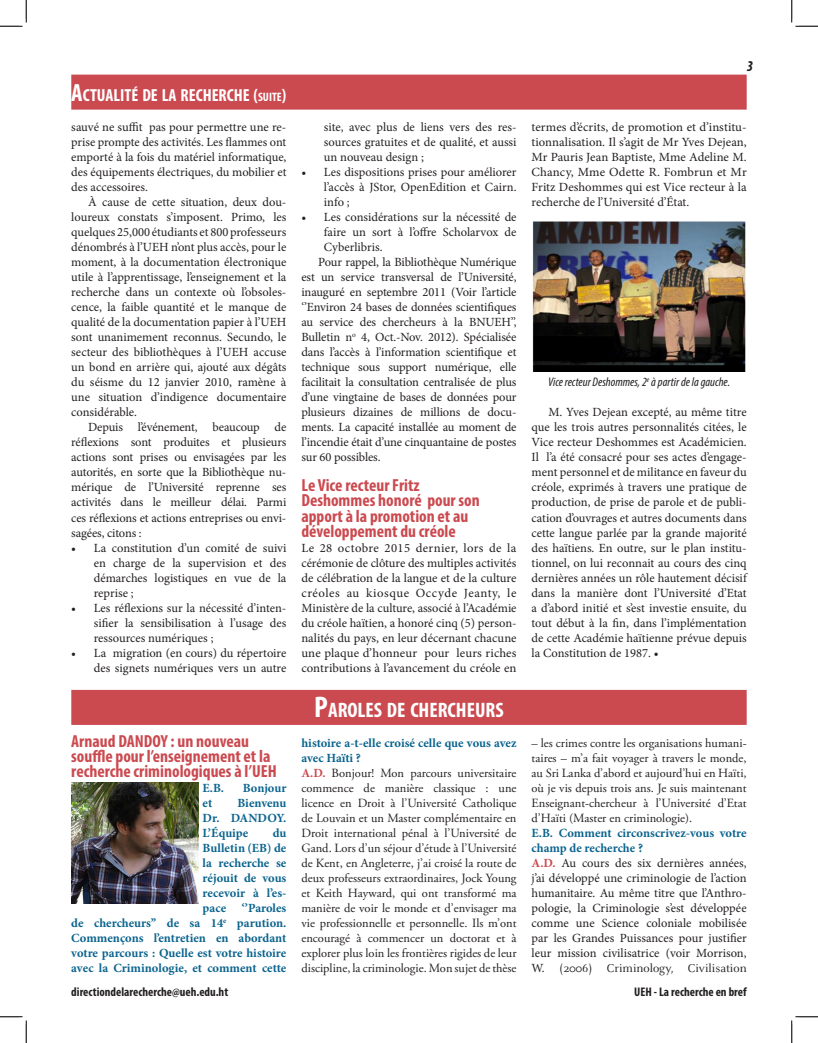
<style>
.page{position:relative;width:818px;height:1043px;background:#fff}
.page>*{position:absolute;margin:0;border:0;box-sizing:border-box;transform-origin:0 0}
.Rubrique{font:700 condensed 21px "Myriad Pro";color:#fff}
.Sous-titre{font:700 condensed 17.5px/15px "Myriad Pro";color:#cb4a50}
.rubrique_suite{font:700 condensed 17.5px "Myriad Pro";color:#fff}
.t1{font:italic 700 condensed 15px "Myriad Pro";color:#231f20}
.premier_paragraphe{font:12.5px/15px "Minion Pro";letter-spacing:-.005em;color:#231f20;text-align:justify}
.reponse_interview{font:12.5px/15px "Adobe Garamond Pro";color:#231f20;text-align:justify}
.interview{font:700 12.5px/15px "Minion Pro";color:#0b648e}
.reponse_interview-2{font:12.5px/15px "Minion Pro";letter-spacing:-.01em;color:#231f20;text-align:justify}
.t2{font:700 condensed 12.5px "Myriad Pro";color:#231f20}
.t3{font:italic condensed 12.5px "Myriad Pro";color:#231f20}
.s1{font-size:25px}
.s2{font-size:12.25px}
.s3{font-size:30px}
.s4{font-family:"Minion Pro";font-weight:700;color:#cb4a50}
.s5{font-weight:700;color:#cb4a50}
.s6{font-family:"Celeste"}
</style>
<div class="page">
<div style="left:71px;top:75px;width:675px;height:35px;background:#cb4a50"></div>
<img style="left:532px;top:221px;width:213px;height:150px">
<div style="left:71px;top:690px;width:675px;height:35px;background:#cb4a50"></div>
<img style="left:71px;top:782px;width:127px;height:121px">
<svg style="left:0;top:0;width:27px;height:27px"></svg>
<svg style="left:0;top:1016px;width:27px;height:26px"></svg>
<svg style="left:791px;top:0;width:27px;height:27px"></svg>
<svg style="left:791px;top:1016px;width:27px;height:26px"></svg>
<p class="rubrique_suite" style="left:71px;top:84px;width:216px"><span class="s1">A</span>CTUALITÉ DE LA RECHERCHE (<span class="s2">SUITE</span>)</p>
<p class="premier_paragraphe" style="left:71px;top:120px;width:217px">sauvé ne suffit pas pour permettre une re&shy;prise prompte des activités. Les flammes ont emporté à la fois du matériel informatique, des équipements électriques, du mobilier et des accessoires.</p>
<p class="premier_paragraphe" style="left:71px;top:195px;width:217px;text-indent:17px">À cause de cette situation, deux dou&shy;loureux constats s’imposent. Primo, les quelques 25,000 étudiants et 800 professeurs dénombrés à l’UEH n’ont plus accès, pour le moment, à la documentation électronique utile à l’apprentissage, l’enseignement et la recherche dans un contexte où l’obsoles&shy;cence, la faible quantité et le manque de qualité de la documentation papier à l’UEH sont unanimement reconnus. Secundo, le secteur des bibliothèques à l’UEH accuse un bond en arrière qui, ajouté aux dégâts du séisme du 12 janvier 2010, ramène à une situation d’indigence documentaire considérable.</p>
<p class="premier_paragraphe" style="left:71px;top:420px;width:217px;text-indent:17px">Depuis l’événement, beaucoup de réflexions sont produites et plusieurs actions sont prises ou envisagées par les autorités, en sorte que la Bibliothèque nu&shy;mérique de l’Université reprenne ses activités dans le meilleur délai. Parmi ces réflexions et actions entreprises ou envi&shy;sagées, citons :</p>
<p class="premier_paragraphe" style="left:94px;top:540px;width:194px;text-indent:-22px">• La constitution d’un comité de suivi en charge de la supervision et des démarches logistiques en vue de la reprise ;</p>
<p class="premier_paragraphe" style="left:94px;top:600px;width:194px;text-indent:-22px">• Les réflexions sur la nécessité d’inten&shy;sifier la sensibilisation à l’usage des ressources numériques ;</p>
<p class="premier_paragraphe" style="left:71px;top:645px;width:217px;text-align:right">• La migration (en cours) du répertoire des signets numériques vers un autre</p>
<p class="Sous-titre" style="left:71px;top:733px;width:207px">Arnaud DANDOY : un nouveau souffle pour l’enseignement et la recherche criminologiques à l’UEH</p>
<p class="interview" style="left:202px;top:780px;width:23px">E.B.</p>
<p class="interview" style="left:243px;top:780px;width:45px">Bonjour</p>
<p class="interview" style="left:202px;top:795px;width:11px">et</p>
<p class="interview" style="left:202px;top:795px;width:85px;text-align:justify;text-indent:35px">Bienvenu Dr. DANDOY.<br>L’Équipe</p>
<p class="interview" style="left:71px;top:825px;width:217px;text-align:right">du<br>Bulletin (EB) de<br>la recherche se<br>réjouit de vous<br>recevoir à l’es-<br>pace ‘’Paroles<br>de chercheurs’’ de sa 14<sup>e</sup> parution.<br>Commençons l’entretien en abordant votre parcours : Quelle est votre histoire avec la Criminologie, et comment cette</p>
<p class="t1" style="left:746px;top:57px;width:8px">3</p>
<p class="premier_paragraphe" style="left:324px;top:120px;width:194px">site, avec plus de liens vers des res&shy;sources gratuites et de qualité, et aussi un nouveau design ;</p>
<p class="premier_paragraphe" style="left:324px;top:165px;width:194px;text-indent:-22px">• Les dispositions prises pour améliorer l’accès à JStor, OpenEdition et Cairn. info ;</p>
<p class="premier_paragraphe" style="left:324px;top:210px;width:194px;text-indent:-22px">• Les considérations sur la nécessité de faire un sort à l’offre Scholarvox de Cyberlibris.</p>
<p class="premier_paragraphe" style="left:301px;top:255px;width:217px;text-indent:17px">Pour rappel, la Bibliothèque Numérique est un service transversal de l’Université, inauguré en septembre 2011 (Voir l’article ‘’Environ 24 bases de données scientifiques au service des chercheurs à la BNUEH’’, Bulletin n<sup>o</sup> 4, Oct.-Nov. 2012). Spécialisée dans l’accès à l’information scientifique et technique sous support numérique, elle facilitait la consultation centralisée de plus d’une vingtaine de bases de données pour plusieurs dizaines de millions de docu&shy;ments. La capacité installée au moment de l’incendie était d’une cinquantaine de postes sur 60 possibles.</p>
<p class="Sous-titre" style="left:301px;top:478px;width:180px">Le Vice recteur Fritz<br>Deshommes honoré pour son apport à la promotion et au développement du créole</p>
<p class="premier_paragraphe" style="left:301px;top:540px;width:217px">Le 28 octobre 2015 dernier, lors de la cérémonie de clôture des multiples activités de célébration de la langue et de la culture créoles au kiosque Occyde Jeanty, le Ministère de la culture, associé à l’Académie du créole haïtien, a honoré cinq (5) person&shy;nalités du pays, en leur décernant chacune une plaque d’honneur pour leurs riches contributions à l’avancement du créole en</p>
<p class="Rubrique" style="left:314px;top:696px;width:191px"><span class="s3">P</span>AROLES DE CHERCHEURS</p>
<p class="interview" style="left:301px;top:735px;width:217px">histoire a-t-elle croisé celle que vous avez avec Haïti ?</p>
<p class="reponse_interview" style="left:301px;top:765px;width:217px"><span class="s4">A.D.</span> Bonjour! Mon parcours universitaire commence de manière classique : une licence en Droit à l’Université Catholique de Louvain et un Master complémentaire en Droit international pénal à l’Université de Gand. Lors d’un séjour d’étude à l’Université de Kent, en Angleterre, j’ai croisé la route de deux professeurs extraordinaires, Jock Young et Keith Hayward, qui ont transformé ma manière de voir le monde et d’envisager ma vie professionnelle et personnelle. Ils m’ont encouragé à commencer un doctorat et à explorer plus loin les frontières rigides de leur discipline, la criminologie. Mon sujet de thèse</p>
<p class="premier_paragraphe" style="left:531px;top:120px;width:217px">termes d’écrits, de promotion et d’institu&shy;tionnalisation. Il s’agit de Mr Yves Dejean, Mr Pauris Jean Baptiste, Mme Adeline M.<br>Chancy, Mme Odette R. Fombrun et Mr Fritz Deshommes qui est Vice recteur à la recherche de l’Université d’État.</p>
<p class="t3" style="left:548px;top:375px;width:183px">Vice recteur Deshommes, 2<sup>e</sup> à partir de la gauche.</p>
<p class="premier_paragraphe" style="left:531px;top:405px;width:217px;text-indent:17px">M. Yves Dejean excepté, au même titre que les trois autres personnalités citées, le Vice recteur Deshommes est Académicien.<br>Il l’a été consacré pour ses actes d’engage&shy;ment personnel et de militance en faveur du créole, exprimés à travers une pratique de production, de prise de parole et de publi&shy;cation d’ouvrages et autres documents dans cette langue parlée par la grande majorité des haïtiens. En outre, sur le plan institu&shy;tionnel, on lui reconnait au cours des cinq dernières années un rôle hautement décisif dans la manière dont l’Université d’Etat a d’abord initié et s’est investie ensuite, du tout début à la fin, dans l’implémentation de cette Académie haïtienne prévue depuis la Constitution de 1987. •</p>
<p class="reponse_interview" style="left:531px;top:735px;width:217px">– les crimes contre les organisations humani&shy;taires – m’a fait voyager à travers le monde, au Sri Lanka d’abord et aujourd’hui en Haïti, où je vis depuis trois ans. Je suis maintenant Enseignant-chercheur à l’Université d’Etat d’Haïti (Master en criminologie).</p>
<p class="interview" style="left:531px;top:825px;width:217px">E.B. Comment circonscrivez-vous votre champ de recherche ?</p>
<p class="reponse_interview-2" style="left:531px;top:855px;width:217px"><span class="s5">A.D.</span> Au cours des six dernières années, j’ai développé une criminologie de l’action humanitaire. Au même titre que l’Anthro&shy;pologie, la Criminologie s’est développée comme une Science coloniale mobilisée par les Grandes Puissances pour justifier leur mission civilisatrice (voir Morrison, W. <span class="s6">(2006) Criminology, Civilisation</span></p>
<p class="t2" style="left:71px;top:984px;width:158px">directiondelarecherche@ueh.edu.ht</p>
<p class="t2" style="left:634px;top:984px;width:114px">UEH - La recherche en bref</p>
</div>
